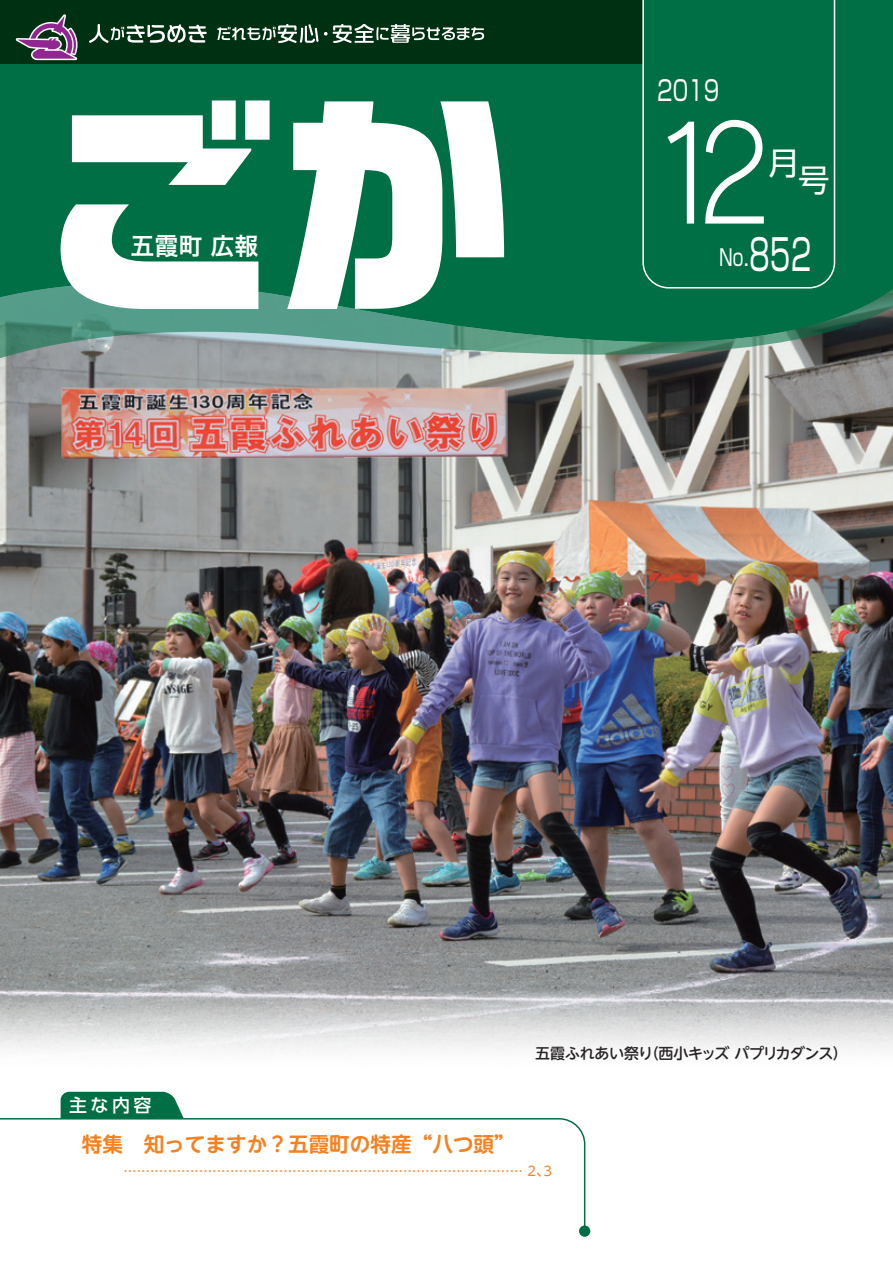
<style>
.page{position:relative;width:893px;height:1263px;background:#fff}
.page>*{position:absolute;margin:0;border:0;box-sizing:border-box;transform-origin:0 0}
.t1{font:31.5px "UD Shin Go Pro";color:#fff}
.t2{font:27.6px "Shin Go Pro";color:#fff;scale:.74 1}
.t3{font:24px "Hira Kaku Pro W6";color:#fff}
.t4{font:22.5px "Shin Go Pro";color:#fff;scale:.75 1}
.t5{font:700 20.55px "UD Shin M Go Pro De";color:#f58220}
.t6{font:500 18px "UD Shin Go Pro";color:#fff}
.t7{font:500 15px "UD Shin M Go Pro";letter-spacing:-.025em;color:#231f20}
.t8{font:13.05px "UD Shin M Go Pro";color:#f58220}
.s1{font-size:33px;color:#231f20}
.s2{font-size:42.9px}
</style>
<div class="page">
<img style="left:0;top:368px;width:893px;height:684px">
<img style="left:55px;top:384px;width:458px;height:79px">
<svg style="left:0;top:0;width:893px;height:368px;background:#237a5a"></svg>
<div style="left:0;top:0;width:643px;height:63px;background:#003012"></div>
<svg style="left:0;top:1117px;width:586px;height:119px"></svg>
<div style="left:579px;top:1225px;width:11px;height:12px;background:#016f45;border-radius:50%"></div>
<div style="left:61px;top:1092px;width:123px;height:27px;background:#016f45"></div>
<svg style="left:61px;top:100px;width:209px;height:209px"></svg>
<svg style="left:287px;top:101px;width:217px;height:208px"></svg>
<svg style="left:16px;top:14px;width:62px;height:46px"></svg>
<svg style="left:89px;top:24px;width:118px;height:19px"></svg>
<svg style="left:217px;top:24px;width:101px;height:19px"></svg>
<svg style="left:324px;top:24px;width:160px;height:19px"></svg>
<div style="left:642px;top:0;width:194px;height:289px;background:#016f45"></div>
<svg style="left:666px;top:121px;width:29px;height:103px"></svg>
<svg style="left:704px;top:119px;width:61px;height:105px"></svg>
<h3 class="t3" style="left:131px;top:224px;width:129px">五霞町 広報</h3>
<h2 class="t2" style="left:657px;top:68px;width:85px">2019</h2>
<h1 class="t1" style="left:768px;top:138px;width:33px">月</h1>
<h1 class="t1" style="left:798px;top:155px;width:33px">号</h1>
<h3 class="t4" style="left:649px;top:239px;width:218px"><span class="s1">　</span> No.<span class="s2">852</span></h3>
<h3 class="t6" style="left:69px;top:1090px;width:84px">主な内容</h3>
<p class="t7" style="left:535px;top:1041px;width:314px">五霞ふれあい祭り（西小キッズ パプリカダンス）</p>
<h3 class="t5" style="left:82px;top:1127px;width:435px">特集　知ってますか？五霞町の特産“八つ頭”</h3>
<p class="t8" style="left:124px;top:1160px;width:430px">……………………………………………………………………………… 2、3</p>
</div>
